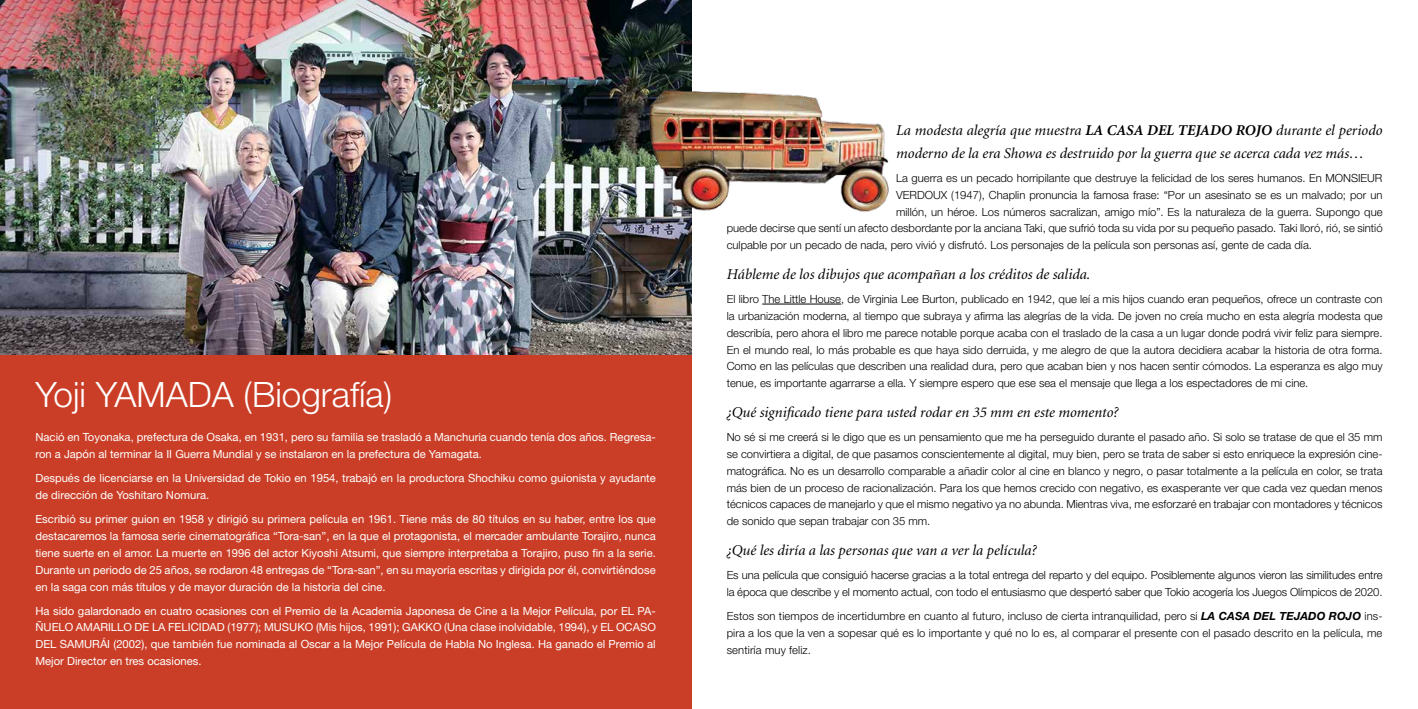
<style>
.page{position:relative;width:1418px;height:709px;background:#fff}
.page>*{position:absolute;margin:0;border:0;box-sizing:border-box;transform-origin:0 0}
.t1{font:300 35px "Helvetica Neue";color:#fff}
.t2{font:italic 15px/22.5px "Minion";color:#000}
.t3{font:300 11.25px/16.9px "Helvetica Neue";color:#000;text-align:justify}
.t4{font:11.25px/16.9px "Helvetica Neue";color:#fff}
.s1{font-weight:700}
.s2{font-weight:700;font-style:italic}
</style>
<div class="page">
<div style="left:0;top:354px;width:691px;height:355px;background:#ca3e27"></div>
<hr style="left:762px;top:304px;width:79px;height:1px;background:#000">
<img style="left:0;top:0;width:691px;height:354px">
<img style="left:640px;top:81px;width:249px;height:132px">
<h1 class="t1" style="left:35px;top:373px;width:358px">Yoji YAMADA (Biografía)</h1>
<p class="t4" style="left:35px;top:429px;width:622px">Nació en Toyonaka, prefectura de Osaka, en 1931, pero su familia se trasladó a Manchuria cuando tenía dos años. Regresa&shy;ron a Japón al terminar la II Guerra Mundial y se instalaron en la prefectura de Yamagata.</p>
<p class="t4" style="left:35px;top:469px;width:622px">Después de licenciarse en la Universidad de Tokio en 1954, trabajó en la productora Shochiku como guionista y ayudante de dirección de Yoshitaro Nomura.</p>
<p class="t4" style="left:35px;top:510px;width:622px;text-align:justify">Escribió su primer guion en 1958 y dirigió su primera película en 1961. Tiene más de 80 títulos en su haber, entre los que destacaremos la famosa serie cinematográfica “Tora-san”, en la que el protagonista, el mercader ambulante Torajiro, nunca tiene suerte en el amor. La muerte en 1996 del actor Kiyoshi Atsumi, que siempre interpretaba a Torajiro, puso fin a la serie.<br>Durante un periodo de 25 años, se rodaron 48 entregas de “Tora-san”, en su mayoría escritas y dirigida por él, convirtiéndose en la saga con más títulos y de mayor duración de la historia del cine.</p>
<p class="t4" style="left:35px;top:602px;width:622px">Ha sido galardonado en cuatro ocasiones con el Premio de la Academia Japonesa de Cine a la Mejor Película, por El pa&shy;ñuelo</p>
<p class="t4" style="left:76px;top:619px;width:8px">amarillo</p>
<p class="t4" style="left:135px;top:619px;width:48px">de la felicidad</p>
<p class="t4" style="left:227px;top:619px;width:56px">(1977); Musuko</p>
<p class="t4" style="left:316px;top:619px;width:104px">(Mis hijos, 1991); Gakko</p>
<p class="t4" style="left:444px;top:619px;width:181px">(Una clase inolvidable, 1994), y El ocaso</p>
<p class="t4" style="left:35px;top:635px;width:622px;text-indent:65px">ái (2002), que también fue nominada al Oscar a la Mejor Película de Habla No Inglesa. Ha ganado el Premio al<br>Mejor Director en tres ocasiones.</p>
<p class="t4" style="left:35px;top:635px;width:8px">del</p>
<p class="t4" style="left:60px;top:635px;width:9px">samur</p>
<h2 class="t2" style="left:896px;top:120px;width:488px">La modesta alegría que muestra <span class="s1">LA CASA DEL TEJADO ROJO</span> durante el periodo moderno de la era Showa es destruido por la guerra que se acerca cada vez más…</h2>
<p class="t3" style="left:896px;top:169px;width:447px">La guerra es un pecado horripilante que destruye la felicidad de los seres humanos. En Monsieur<br>Verdou</p>
<p class="t3" style="left:940px;top:186px;width:443px">x (1947), Chaplin pronuncia la famosa frase: “Por un asesinato se es un malvado; por un</p>
<p class="t3" style="left:896px;top:203px;width:488px">millón, un héroe. Los números sacralizan, amigo mío”. Es la naturaleza de la guerra. Supongo que</p>
<p class="t3" style="left:726px;top:220px;width:657px">puede decirse que sentí un afecto desbordante por la anciana Taki, que sufrió toda su vida por su pequeño pasado. Taki lloró, rió, se sintió</p>
<p class="t3" style="left:726px;top:237px;width:586px">culpable por un pecado de nada, pero vivió y disfrutó. Los personajes de la película son personas así, gente de cada día.</p>
<h2 class="t2" style="left:726px;top:263px;width:365px">Hábleme de los dibujos que acompañan a los créditos de salida.</h2>
<p class="t3" style="left:726px;top:290px;width:657px">El libro The Little House, de Virginia Lee Burton, publicado en 1942, que leí a mis hijos cuando eran pequeños, ofrece un contraste con la urbanización moderna, al tiempo que subraya y afirma las alegrías de la vida. De joven no creía mucho en esta alegría modesta que describía, pero ahora el libro me parece notable porque acaba con el traslado de la casa a un lugar donde podrá vivir feliz para siempre.<br>En el mundo real, lo más probable es que haya sido derruida, y me alegro de que la autora decidiera acabar la historia de otra forma.<br>Como en las películas que describen una realidad dura, pero que acaban bien y nos hacen sentir cómodos. La esperanza es algo muy tenue, es importante agarrarse a ella. Y siempre espero que ese sea el mensaje que llega a los espectadores de mi cine.</p>
<h2 class="t2" style="left:726px;top:401px;width:393px">¿Qué significado tiene para usted rodar en 35 mm en este momento?</h2>
<p class="t3" style="left:726px;top:428px;width:657px">No sé si me creerá si le digo que es un pensamiento que me ha perseguido durante el pasado año. Si solo se tratase de que el 35 mm se convirtiera a digital, de que pasamos conscientemente al digital, muy bien, pero se trata de saber si esto enriquece la expresión cine&shy;matográfica. No es un desarrollo comparable a añadir color al cine en blanco y negro, o pasar totalmente a la película en color, se trata más bien de un proceso de racionalización. Para los que hemos crecido con negativo, es exasperante ver que cada vez quedan menos técnicos capaces de manejarlo y que el mismo negativo ya no abunda. Mientras viva, me esforzaré en trabajar con montadores y técnicos de sonido que sepan trabajar con 35 mm.</p>
<h2 class="t2" style="left:726px;top:539px;width:311px">¿Qué les diría a las personas que van a ver la película?</h2>
<p class="t3" style="left:726px;top:566px;width:657px">Es una película que consiguió hacerse gracias a la total entrega del reparto y del equipo. Posiblemente algunos vieron las similitudes entre la época que describe y el momento actual, con todo el entusiasmo que despertó saber que Tokio acogería los Juegos Olímpicos de 2020.</p>
<p class="t3" style="left:726px;top:607px;width:657px">Estos son tiempos de incertidumbre en cuanto al futuro, incluso de cierta intranquilidad, pero si <span class="s2">LA CASA DEL TEJADO ROJO</span> ins&shy;pira a los que la ven a sopesar qué es lo importante y qué no lo es, al comparar el presente con el pasado descrito en la película, me sentiría muy feliz.</p>
</div>
